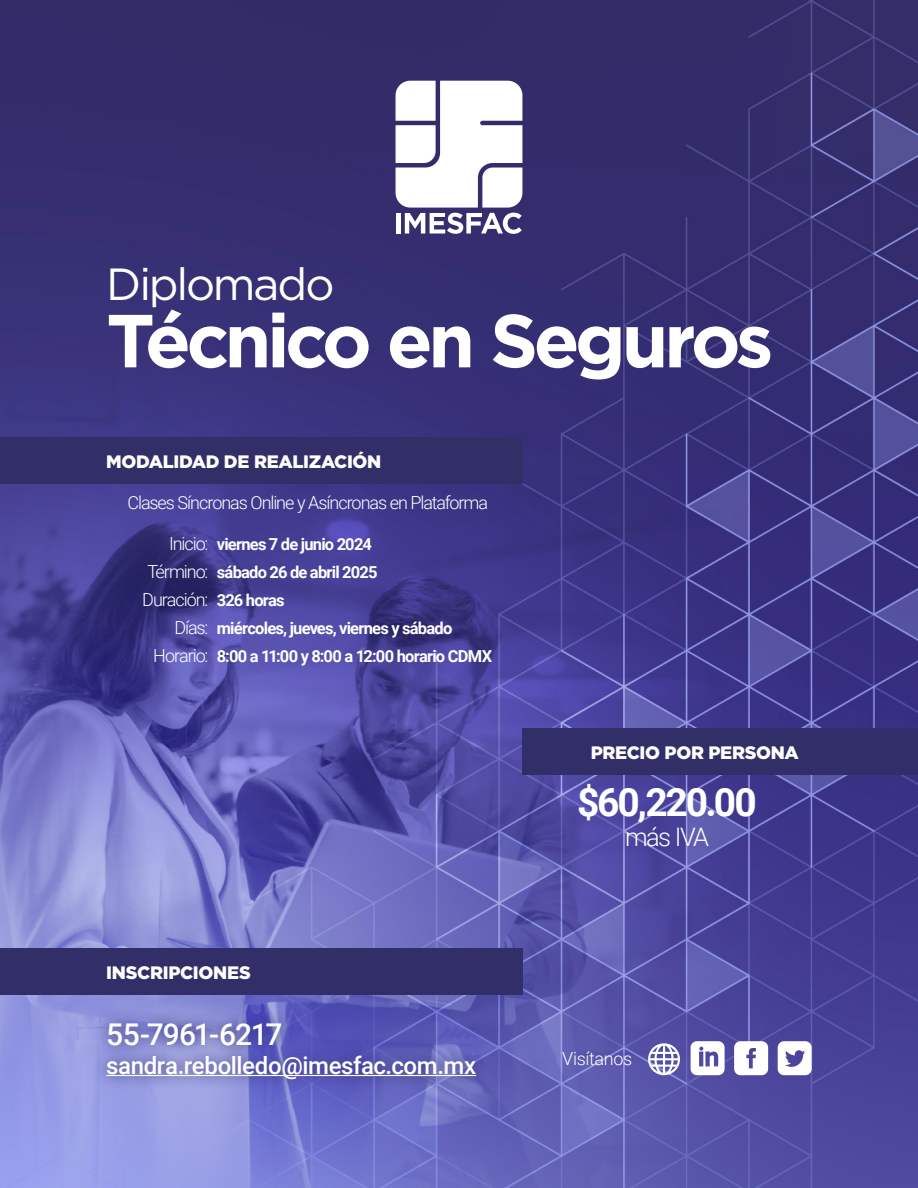
<style>
.page{position:relative;width:918px;height:1188px;background:#fff}
.page>*{position:absolute;margin:0;border:0;box-sizing:border-box;transform-origin:0 0}
.t1{font:700 75px "Gotham";letter-spacing:-.06em;color:#fff}
.t2{font:45px "Gotham";letter-spacing:-.045em;color:#fff}
.t3{font:700 39px "Roboto";letter-spacing:-.055em;color:#fff}
.t4{font:500 30px "Roboto";letter-spacing:-.03em;color:#fff}
.t5{font:300 25.5px "Roboto";letter-spacing:-.065em;color:#fff}
.t6{font:500 24px "Roboto";letter-spacing:-.015em;color:#fff}
.t7{font:300 18px/28px "Roboto";letter-spacing:-.06em;color:#fff;text-align:right}
.t8{font:900 18px "Gotham";letter-spacing:-.02em;color:#fff}
.t9{font:300 18px "Roboto";letter-spacing:-.02em;color:#fff}
.t10{font:700 16.5px/28px "Roboto";letter-spacing:-.045em;color:#fff}
</style>
<div class="page">
<img style="left:0;top:0;width:918px;height:1187px">
<div style="left:0;top:437px;width:114px;height:47px;background:#322e67"></div>
<div style="left:0;top:948px;width:106px;height:47px;background:#322e67"></div>
<div style="left:795px;top:728px;width:123px;height:47px;background:#322e67"></div>
<svg style="left:691px;top:1041px;width:34px;height:34px"></svg>
<svg style="left:734px;top:1041px;width:34px;height:34px"></svg>
<svg style="left:778px;top:1041px;width:34px;height:34px"></svg>
<svg style="left:648px;top:1043px;width:32px;height:32px"></svg>
<svg style="left:396px;top:81px;width:126px;height:153px"></svg>
<div style="left:94px;top:1009px;width:395px;height:84px;background:#322e67;opacity:.8"></div>
<hr style="left:106px;top:1075px;width:370px;height:1px;background:#fff">
<div style="left:522px;top:728px;width:290px;height:47px;background:#322e67"></div>
<div style="left:106px;top:437px;width:416px;height:47px;background:#322e67"></div>
<div style="left:106px;top:948px;width:416px;height:47px;background:#322e67"></div>
<h2 class="t2" style="left:106px;top:255px;width:230px">Diplomado</h2>
<h1 class="t1" style="left:106px;top:291px;width:669px">Técnico en Seguros</h1>
<p class="t8" style="left:106px;top:449px;width:277px">MODALIDAD DE REALIZACIÓN</p>
<p class="t7" style="left:128px;top:488px;width:362px">Clases Síncronas Online y Asíncronas en Plataforma</p>
<p class="t7" style="left:142px;top:529px;width:68px">Inicio:<br>Término:<br>Duración:<br>Días:<br>Horario:</p>
<p class="t10" style="left:217px;top:529px;width:277px">viernes 7 de junio 2024<br>sábado 26 de abril 2025<br>326 horas<br>miércoles, jueves, viernes y sábado<br>8:00 a 11:00 y 8:00 a 12:00 horario CDMX</p>
<p class="t8" style="left:106px;top:960px;width:146px">INSCRIPCIONES</p>
<h3 class="t4" style="left:106px;top:1013px;width:178px">55-7961-6217</h3>
<h3 class="t6" style="left:106px;top:1048px;width:371px">sandra.rebolledo@imesfac.com.mx</h3>
<p class="t8" style="left:591px;top:740px;width:210px">PRECIO POR PERSONA</p>
<h3 class="t3" style="left:577px;top:775px;width:181px">$60,220.00</h3>
<h3 class="t5" style="left:625px;top:819px;width:85px">más IVA</h3>
<p class="t9" style="left:562px;top:1046px;width:72px">Visítanos</p>
</div>
